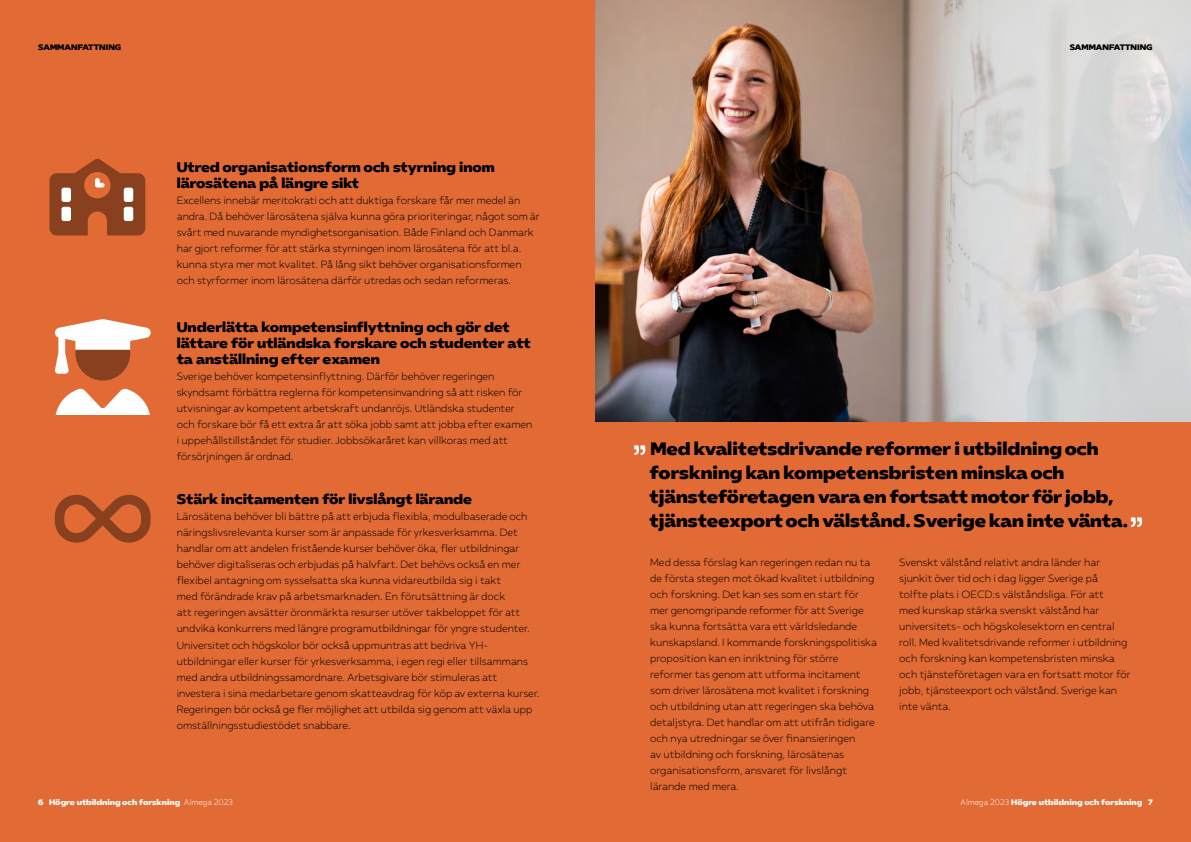
<style>
.page{position:relative;width:1191px;height:842px;background:#e26a34}
.page>*{position:absolute;margin:0;border:0;box-sizing:border-box;transform-origin:0 0}
.t1{font:18px/24px "Almega Sans Display";color:#000}
.t2{font:14px/16px "Almega Sans Display";color:#000}
.t3{font:300 10.5px/16px "Almega Sans";color:#000}
.t4{font:8px "Almega Sans Display";color:#fff}
.t5{font:8px "Almega Sans Display";color:#000}
.s1{font-family:"Almega Sans";font-weight:300}
</style>
<div class="page">
<img style="left:595px;top:0;width:596px;height:421px">
<svg style="left:49px;top:159px;width:96px;height:76px"></svg>
<svg style="left:55px;top:319px;width:96px;height:96px"></svg>
<svg style="left:55px;top:495px;width:96px;height:48px"></svg>
<svg style="left:634px;top:445px;width:11px;height:10px"></svg>
<svg style="left:1130px;top:517px;width:12px;height:10px"></svg>
<p class="t5" style="left:38px;top:42px;width:84px">SAMMANFATTNING</p>
<p class="t5" style="left:1069px;top:42px;width:84px">SAMMANFATTNING</p>
<h2 class="t2" style="left:177px;top:159px;width:320px">Utred organisationsform och styrning inom lärosätena på längre sikt</h2>
<p class="t3" style="left:177px;top:192px;width:364px">Excellens innebär meritokrati och att duktiga forskare får mer medel än andra. Då behöver lärosätena själva kunna göra prioriteringar, något som är svårt med nuvarande myndighetsorganisation. Både Finland och Danmark har gjort reformer för att stärka styrningen inom lärosätena för att bl.a. kunna styra mer mot kvalitet. På lång sikt behöver organisationsformen och styrformer inom lärosätena därför utredas och sedan reformeras.</p>
<h2 class="t2" style="left:177px;top:319px;width:355px">Underlätta kompetensinflyttning och gör det lättare för utländska forskare och studenter att ta anställning efter examen</h2>
<p class="t3" style="left:177px;top:368px;width:357px">Sverige behöver kompetensinflyttning. Därför behöver regeringen skyndsamt förbättra reglerna för kompetensinvandring så att risken för utvisningar av kompetent arbetskraft undanröjs. Utländska studenter och forskare bör få ett extra år att söka jobb samt att jobba efter examen i uppehållstillståndet för studier. Jobbsökaråret kan villkoras med att försörjningen är ordnad.</p>
<h2 class="t2" style="left:177px;top:492px;width:297px">Stärk incitamenten för livslångt lärande</h2>
<p class="t3" style="left:177px;top:509px;width:364px">Lärosätena behöver bli bättre på att erbjuda flexibla, modulbaserade och näringslivsrelevanta kurser som är anpassade för yrkesverksamma. Det handlar om att andelen fristående kurser behöver öka, fler utbildningar behöver digitaliseras och erbjudas på halvfart. Det behövs också en mer flexibel antagning om sysselsatta ska kunna vidareutbilda sig i takt<br>med förändrade krav på arbetsmarknaden. En förutsättning är dock<br>att regeringen avsätter öronmärkta resurser utöver takbeloppet för att undvika konkurrens med längre programutbildningar för yngre studenter.<br>Universitet och högskolor bör också uppmuntras att bedriva YH&shy;utbildningar eller kurser för yrkesverksamma, i egen regi eller tillsammans med andra utbildningssamordnare. Arbetsgivare bör stimuleras att investera i sina medarbetare genom skatteavdrag för köp av externa kurser.<br>Regeringen bör också ge fler möjlighet att utbilda sig genom att växla upp omställningsstudiestödet snabbare.</p>
<h1 class="t1" style="left:649px;top:437px;width:480px">Med kvalitetsdrivande reformer i utbildning och forskning kan kompetensbristen minska och tjänsteföretagen vara en fortsatt motor för jobb, tjänsteexport och välstånd. Sverige kan inte vänta.</h1>
<p class="t3" style="left:650px;top:554px;width:228px">Med dessa förslag kan regeringen redan nu ta de första stegen mot ökad kvalitet i utbildning och forskning. Det kan ses som en start för mer genomgripande reformer för att Sverige ska kunna fortsätta vara ett världsledande kunskapsland. I kommande forskningspolitiska proposition kan en inriktning för större reformer tas genom att utforma incitament som driver lärosätena mot kvalitet i forskning och utbildning utan att regeringen ska behöva detaljstyra. Det handlar om att utifrån tidigare och nya utredningar se över finansieringen<br>av utbildning och forskning, lärosätenas organisationsform, ansvaret för livslångt lärande med mera.</p>
<p class="t3" style="left:899px;top:554px;width:233px">Svenskt välstånd relativt andra länder har sjunkit över tid och i dag ligger Sverige på<br>tolfte plats i OECD:s välståndsliga. För att<br>med kunskap stärka svenskt välstånd har universitets- och högskolesektorn en central roll. Med kvalitetsdrivande reformer i utbildning och forskning kan kompetensbristen minska och tjänsteföretagen vara en fortsatt motor för jobb, tjänsteexport och välstånd. Sverige kan inte vänta.</p>
<p class="t4" style="left:38px;top:797px;width:196px">6 Högre utbildning och forskning <span class="s1">Almega 2023</span></p>
<p class="t4" style="left:960px;top:797px;width:194px"><span class="s1">Almega 2023</span> Högre utbildning och forskning 7</p>
</div>
